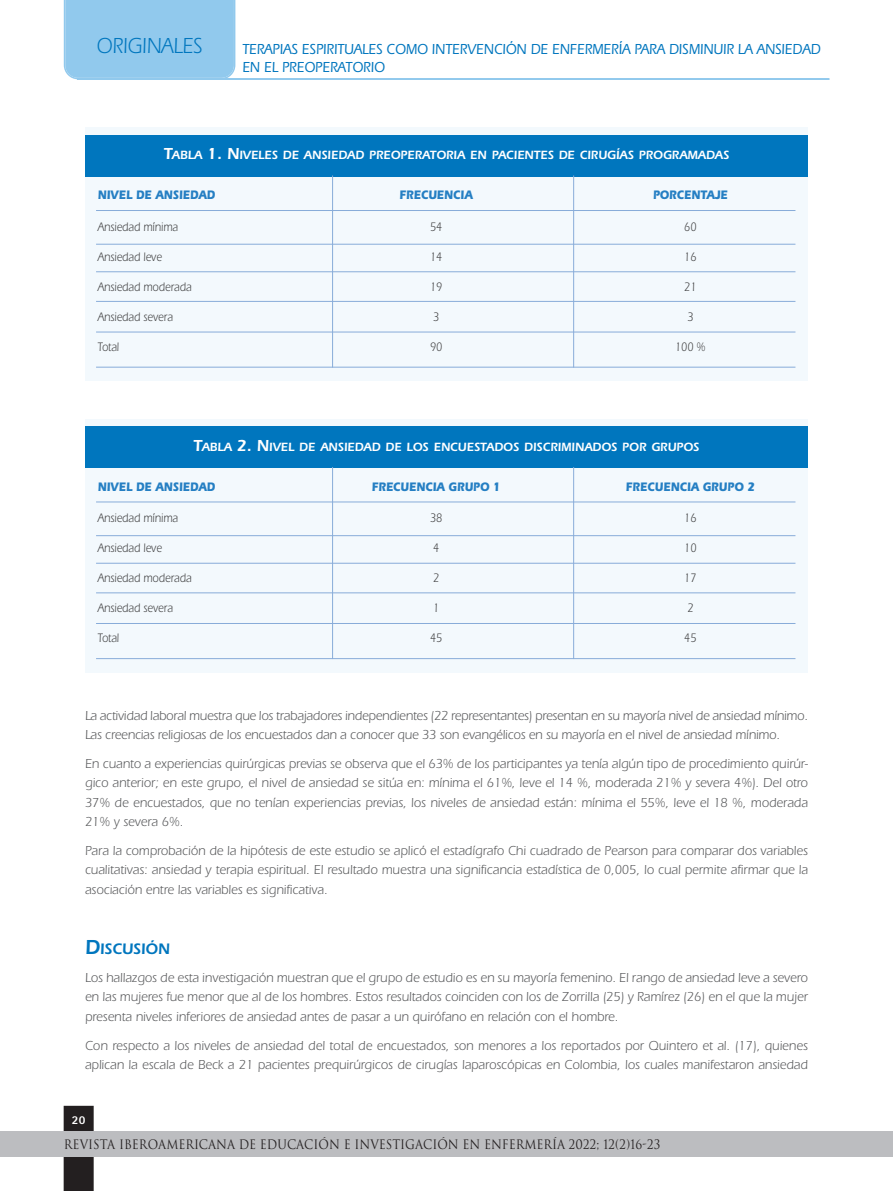
<style>
.page{position:relative;width:893px;height:1191px;background:#fff}
.page>*{position:absolute;margin:0;border:0;box-sizing:border-box;transform-origin:0 0}
.t1{font:22.5px "Itc Eras";color:#0076be;scale:.9 1}
.t2{font:600 15.75px "Itc Eras";color:#0076be;scale:.95 1}
.t3{font:500 15px/18px "Itc Eras";color:#0076be;scale:.9 1}
.t4{font:13.5px/19.4px "Itc Eras";color:#57585a;text-align:justify;scale:.95 1}
.t5{font:12.75px "Itc Eras";color:#3e3e3f;scale:.85 1}
.t6{font:700 12.75px "Itc Eras";color:#257fc3;scale:.85 1}
.t7{font:12.75px "Trajan";color:#231f20;scale:.9 1}
.t8{font:600 12.3px "Itc Eras";color:#fff;scale:.95 1}
.t9{font:800 12px "Rotis Sans Serif Std";color:#fff}
.s1{font-size:16.5px}
.s2{font-size:21px}
</style>
<div class="page">
<div style="left:64px;top:0;width:171px;height:79px;background:#91c9ed"></div>
<div style="left:64px;top:1106px;width:30px;height:85px;background:#231f20"></div>
<div style="left:0;top:1131px;width:893px;height:25px;background:#bcbdc0"></div>
<hr style="left:77px;top:79px;width:752px;height:1px;background:#91c9ed">
<div style="left:85px;top:128px;width:723px;height:253px;background:#f3f9fd"></div>
<div style="left:85px;top:135px;width:723px;height:42px;background:#0076be"></div>
<hr style="left:332px;top:175px;width:1px;height:192px;background:#88acd9">
<hr style="left:573px;top:175px;width:1px;height:192px;background:#88acd9">
<hr style="left:96px;top:244px;width:699px;height:1px;background:#88acd9">
<hr style="left:96px;top:271px;width:699px;height:1px;background:#88acd9">
<hr style="left:96px;top:210px;width:699px;height:1px;background:#88acd9">
<hr style="left:96px;top:301px;width:699px;height:1px;background:#88acd9">
<hr style="left:96px;top:332px;width:699px;height:1px;background:#88acd9">
<hr style="left:96px;top:367px;width:699px;height:1px;background:#88acd9">
<div style="left:85px;top:419px;width:723px;height:253px;background:#f3f9fd"></div>
<div style="left:85px;top:426px;width:723px;height:42px;background:#0076be"></div>
<hr style="left:332px;top:467px;width:1px;height:192px;background:#88acd9">
<hr style="left:573px;top:467px;width:1px;height:192px;background:#88acd9">
<hr style="left:96px;top:535px;width:699px;height:1px;background:#88acd9">
<hr style="left:96px;top:563px;width:699px;height:1px;background:#88acd9">
<hr style="left:96px;top:502px;width:699px;height:1px;background:#88acd9">
<hr style="left:96px;top:592px;width:699px;height:1px;background:#88acd9">
<hr style="left:96px;top:623px;width:699px;height:1px;background:#88acd9">
<hr style="left:96px;top:658px;width:699px;height:1px;background:#88acd9">
<h1 class="t1" style="left:96px;top:38px;width:119px">ORIGINALES</h1>
<p class="t3" style="left:242px;top:41px;width:644px">TERAPIAS ESPIRITUALES COMO INTERVENCIÓN DE ENFERMERÍA PARA DISMINUIR LA ANSIEDAD<br>EN EL PREOPERATORIO</p>
<p class="t8" style="left:164px;top:150px;width:597px"><span class="s1">T</span>ABLA <span class="s1">1. N</span>IVELES DE ANSIEDAD PREOPERATORIA EN PACIENTES DE CIRUGÍAS PROGRAMADAS</p>
<p class="t6" style="left:98px;top:191px;width:140px">NIVEL DE ANSIEDAD</p>
<p class="t6" style="left:399px;top:191px;width:88px">FRECUENCIA</p>
<p class="t6" style="left:653px;top:191px;width:90px">PORCENTAJE</p>
<p class="t5" style="left:98px;top:222px;width:96px">Ansiedad mínima</p>
<p class="t5" style="left:430px;top:222px;width:16px">54</p>
<p class="t5" style="left:684px;top:222px;width:16px">60</p>
<p class="t5" style="left:98px;top:252px;width:77px">Ansiedad leve</p>
<p class="t5" style="left:430px;top:252px;width:16px">14</p>
<p class="t5" style="left:684px;top:252px;width:16px">16</p>
<p class="t5" style="left:98px;top:282px;width:112px">Ansiedad moderada</p>
<p class="t5" style="left:430px;top:282px;width:16px">19</p>
<p class="t5" style="left:684px;top:282px;width:16px">21</p>
<p class="t5" style="left:98px;top:312px;width:90px">Ansiedad severa</p>
<p class="t5" style="left:433px;top:312px;width:9px">3</p>
<p class="t5" style="left:687px;top:312px;width:9px">3</p>
<p class="t5" style="left:98px;top:342px;width:27px">Total</p>
<p class="t5" style="left:430px;top:342px;width:16px">90</p>
<p class="t5" style="left:675px;top:342px;width:37px">100 %</p>
<p class="t8" style="left:194px;top:442px;width:534px"><span class="s1">T</span>ABLA <span class="s1">2. N</span>IVEL DE ANSIEDAD DE LOS ENCUESTADOS DISCRIMINADOS POR GRUPOS</p>
<p class="t6" style="left:98px;top:482px;width:140px">NIVEL DE ANSIEDAD</p>
<p class="t6" style="left:372px;top:482px;width:153px">FRECUENCIA GRUPO 1</p>
<p class="t6" style="left:626px;top:482px;width:153px">FRECUENCIA GRUPO 2</p>
<p class="t5" style="left:98px;top:514px;width:96px">Ansiedad mínima</p>
<p class="t5" style="left:430px;top:514px;width:16px">38</p>
<p class="t5" style="left:684px;top:514px;width:16px">16</p>
<p class="t5" style="left:98px;top:544px;width:77px">Ansiedad leve</p>
<p class="t5" style="left:433px;top:544px;width:9px">4</p>
<p class="t5" style="left:684px;top:544px;width:16px">10</p>
<p class="t5" style="left:98px;top:574px;width:112px">Ansiedad moderada</p>
<p class="t5" style="left:433px;top:574px;width:9px">2</p>
<p class="t5" style="left:684px;top:574px;width:16px">17</p>
<p class="t5" style="left:98px;top:604px;width:90px">Ansiedad severa</p>
<p class="t5" style="left:433px;top:604px;width:9px">1</p>
<p class="t5" style="left:687px;top:604px;width:9px">2</p>
<p class="t5" style="left:98px;top:634px;width:27px">Total</p>
<p class="t5" style="left:430px;top:634px;width:16px">45</p>
<p class="t5" style="left:684px;top:634px;width:16px">45</p>
<p class="t4" style="left:85px;top:707px;width:762px">La actividad laboral muestra que los trabajadores independientes (22 representantes) presentan en su mayoría nivel de ansiedad mínimo.<br>Las creencias religiosas de los encuestados dan a conocer que 33 son evangélicos en su mayoría en el nivel de ansiedad mínimo.</p>
<p class="t4" style="left:85px;top:755px;width:762px">En cuanto a experiencias quirúrgicas previas se observa que el 63% de los participantes ya tenía algún tipo de procedimiento quirúr&shy;gico anterior; en este grupo, el nivel de ansiedad se sitúa en: mínima el 61%, leve el 14 %, moderada 21% y severa 4%). Del otro 37% de encuestados, que no tenían experiencias previas, los niveles de ansiedad están: mínima el 55%, leve el 18 %, moderada 21% y severa 6%.</p>
<p class="t4" style="left:85px;top:842px;width:762px">Para la comprobación de la hipótesis de este estudio se aplicó el estadígrafo Chi cuadrado de Pearson para comparar dos variables cualitativas: ansiedad y terapia espiritual. El resultado muestra una significancia estadística de 0,005, lo cual permite afirmar que la asociación entre las variables es significativa.</p>
<p class="t2" style="left:85px;top:942px;width:91px"><span class="s2">D</span>ISCUSIÓN</p>
<p class="t4" style="left:85px;top:969px;width:762px">Los hallazgos de esta investigación muestran que el grupo de estudio es en su mayoría femenino. El rango de ansiedad leve a severo en las mujeres fue menor que al de los hombres. Estos resultados coinciden con los de Zorrilla (25) y Ramírez (26) en el que la mujer presenta niveles inferiores de ansiedad antes de pasar a un quirófano en relación con el hombre.</p>
<p class="t4" style="left:85px;top:1037px;width:762px">Con respecto a los niveles de ansiedad del total de encuestados, son menores a los reportados por Quintero et al. (17), quienes aplican la escala de Beck a 21 pacientes prequirúrgicos de cirugías laparoscópicas en Colombia, los cuales manifestaron ansiedad</p>
<p class="t9" style="left:72px;top:1113px;width:15px">20</p>
<p class="t7" style="left:64px;top:1137px;width:664px">REVISTA IBEROAMERICANA DE EDUCACIÓN E INVESTIGACIÓN EN ENFERMERÍA 2022; 12(2)16-23</p>
</div>
